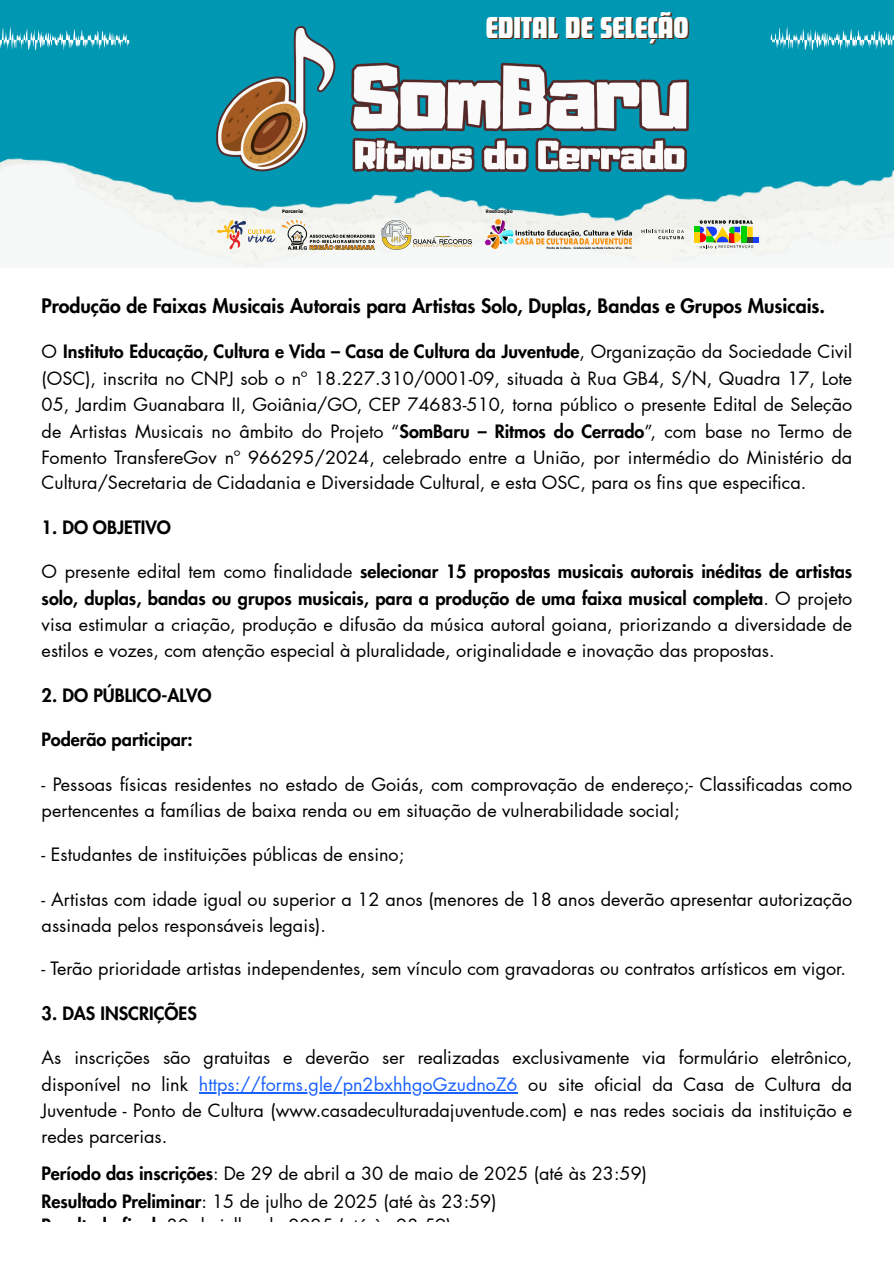
<style>
.page{position:relative;width:894px;height:1263px;background:#fff}
.page>*{position:absolute;margin:0;border:0;box-sizing:border-box;transform-origin:0 0}
.t1{font:31.35px "Futura Com Display";color:#fff}
.t2{font:800 19.5px "Futura LT Pro";color:#000}
.t3{font:18px/26.2px "Futura LT Pro";color:#000;text-align:justify}
.t4{font:800 18px "Futura LT Pro";color:#000}
.t5{font:700 4.8px "Poppins";color:#191919}
.t6{font:700 4.8px "Poppins";color:#000}
.s1{font-weight:800}
.s2{color:#1a62ff}
</style>
<div class="page">
<div style="left:0;top:0;width:893px;height:268px;background:#0097b2"></div>
<svg style="left:0;top:27px;width:129px;height:23px"></svg>
<svg style="left:770px;top:27px;width:124px;height:23px"></svg>
<img style="left:217px;top:27px;width:471px;height:106px">
<img style="left:0;top:133px;width:893px;height:135px">
<svg style="left:217px;top:220px;width:58px;height:29px;background:#e1d4c6"></svg>
<img style="left:282px;top:220px;width:92px;height:29px">
<img style="left:379px;top:220px;width:34px;height:30px">
<img style="left:413px;top:236px;width:58px;height:10px">
<img style="left:485px;top:220px;width:146px;height:29px">
<svg style="left:641px;top:229px;width:42px;height:10px"></svg>
<img style="left:718px;top:248px;width:35px;height:1px">
<svg style="left:694px;top:220px;width:63px;height:28px;background:#a9b189"></svg>
<hr style="left:199px;top:1092px;width:318px;height:2px;background:#1a62ff">
<p class="t1" style="left:485px;top:9px;width:204px">EDITAL DE SELEÇÃO</p>
<p class="t6" style="left:282px;top:208px;width:22px">Parceria</p>
<p class="t5" style="left:485px;top:208px;width:29px">Realização</p>
<h1 class="t2" style="left:42px;top:297px;width:784px">Produção de Faixas Musicais Autorais para Artistas Solo, Duplas, Bandas e Grupos Musicais.</h1>
<p class="t3" style="left:42px;top:339px;width:811px">O <span class="s1">Instituto Educação, Cultura e Vida – Casa de Cultura da Juventude</span>, Organização da Sociedade Civil (OSC), inscrita no CNPJ sob o nº 18.227.310/0001-09, situada à Rua GB4, S/N, Quadra 17, Lote 05, Jardim Guanabara II, Goiânia/GO, CEP 74683-510, torna público o presente Edital de Seleção de Artistas Musicais no âmbito do Projeto “<span class="s1">SomBaru – Ritmos do Cerrado</span>”, com base no Termo de Fomento TransfereGov nº 966295/2024, celebrado entre a União, por intermédio do Ministério da Cultura/Secretaria de Cidadania e Diversidade Cultural, e esta OSC, para os fi ns que especifica.</p>
<p class="t4" style="left:42px;top:520px;width:131px">1. DO OBJETIVO</p>
<p class="t3" style="left:42px;top:559px;width:811px">O presente edital tem como fi nalidade <span class="s1">selecionar 15 propostas musicais autorais inéditas de artistas solo, duplas, bandas ou grupos musicais, para a produção de uma faixa musical completa</span>. O projeto visa estimular a criação, produção e difusão da música autoral goiana, priorizando a diversidade de estilos e vozes, com atenção especial à pluralidade, originalidade e inovação das propostas.</p>
<p class="t4" style="left:42px;top:687px;width:171px">2. DO PÚBLICO-ALVO</p>
<p class="t4" style="left:42px;top:731px;width:153px">Poderão participar:</p>
<p class="t3" style="left:42px;top:772px;width:811px;line-height:25.8px">- Pessoas físicas residentes no estado de Goiás, com comprovação de endereço;- Classificadas como pertencentes a famílias de baixa renda ou em situação de vulnerabilidade social;</p>
<p class="t3" style="left:42px;top:842px;width:364px">- Estudantes de instituições públicas de ensino;</p>
<p class="t3" style="left:42px;top:887px;width:811px;line-height:25.8px">- Artistas com idade igual ou superior a 12 anos (menores de 18 anos deverão apresentar autorização assinada pelos responsáveis legais).</p>
<p class="t3" style="left:42px;top:956px;width:805px">- Terão prioridade artistas independentes, sem vínculo com gravadoras ou contratos artísticos em vigor.</p>
<p class="t4" style="left:42px;top:1006px;width:157px">3. DAS INSCRIÇÕES</p>
<p class="t3" style="left:42px;top:1045px;width:811px">As inscrições são gratuitas e deverão ser realizadas exclusivamente via formulário eletrônico, disponível no link <span class="s2">https://forms.gle/pn2bxhhgoGzudnoZ6</span> ou site oficial da Casa de Cultura da Juventude - Ponto de Cultura (www.casadeculturadajuventude.com) e nas redes sociais da instituição e redes parcerias.</p>
<p class="t3" style="left:42px;top:1161px;width:606px"><span class="s1">Período das inscrições</span>: De 29 de abril a 30 de maio de 2025 (até às 23:59)</p>
<p class="t3" style="left:42px;top:1189px;width:456px"><span class="s1">Resultado Preliminar</span>: 15 de julho de 2025 (até às 23:59)</p>
<p class="t4" style="left:42px;top:1217px;width:12px">R</p>
<p class="t4" style="left:77px;top:1217px;width:51px">ltd fi</p>
<p class="t3" style="left:152px;top:1213px;width:301px"><span class="s1">l</span> 30d j lh d 2025( téà 2359)</p>
</div>
